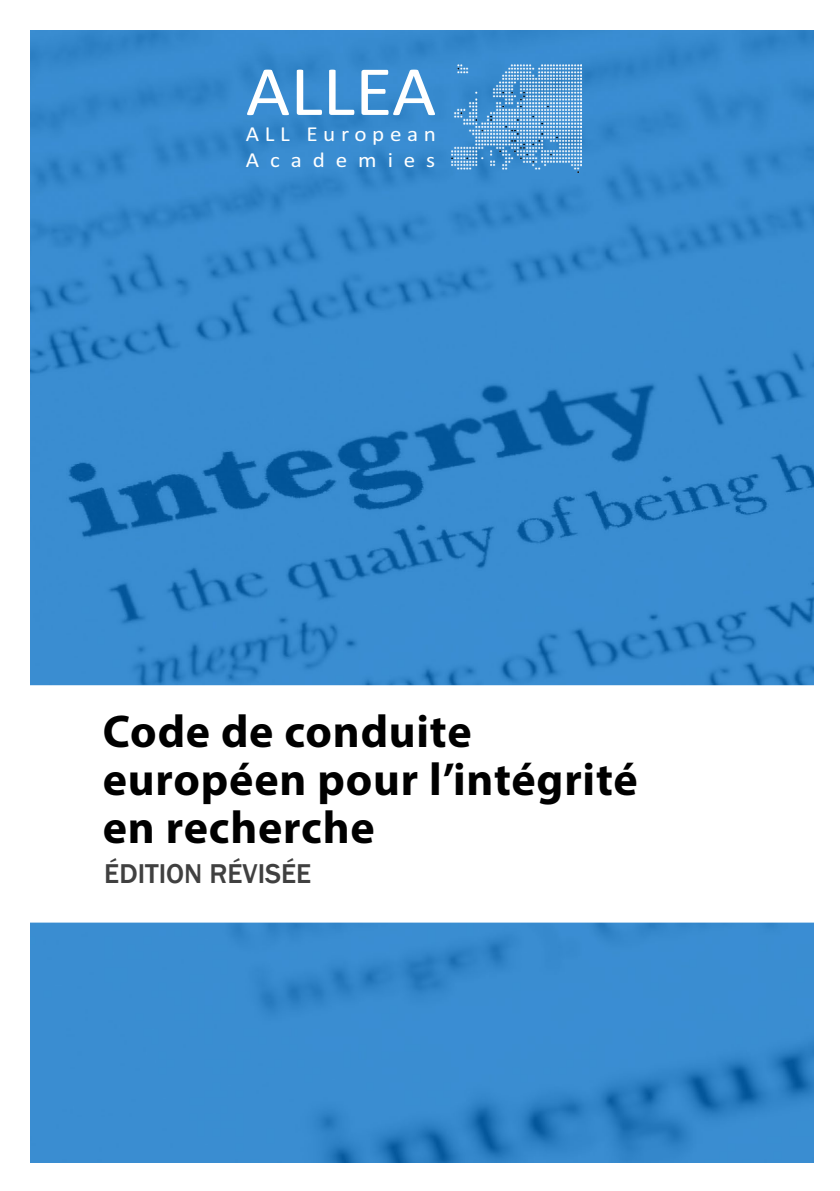
<style>
.page{position:relative;width:840px;height:1191px;background:#fff}
.page>*{position:absolute;margin:0;border:0;box-sizing:border-box;transform-origin:0 0}
.t1{font:71.4px "Calibri";color:#fff;scale:1.08 1}
.t2{font:700 46px/48px "Myriad Pro";letter-spacing:.015em;color:#000}
.Fussnoten{font:500 28px "Franklin Gothic";color:#404040}
.t3{font:21.4px/25.6px "Calibri";letter-spacing:.245em;color:#fff;scale:1.08 1}
</style>
<div class="page">
<img style="left:30px;top:30px;width:783px;height:1132px">
<img style="left:451px;top:65px;width:130px;height:108px">
<div style="left:15px;top:685px;width:804px;height:237px;background:#fff;border:2px solid #fff"></div>
<p class="t1" style="left:245px;top:46px;width:178px">ALLEA</p>
<p class="t3" style="left:245px;top:121px;width:178px">ALL European<br>Academies</p>
<p class="t2" style="left:103px;top:706px;width:536px">Code de conduite européen pour l’intégrité en recherche</p>
<p class="Fussnoten" style="left:104px;top:856px;width:208px">ÉDITION RÉVISÉE</p>
</div>
